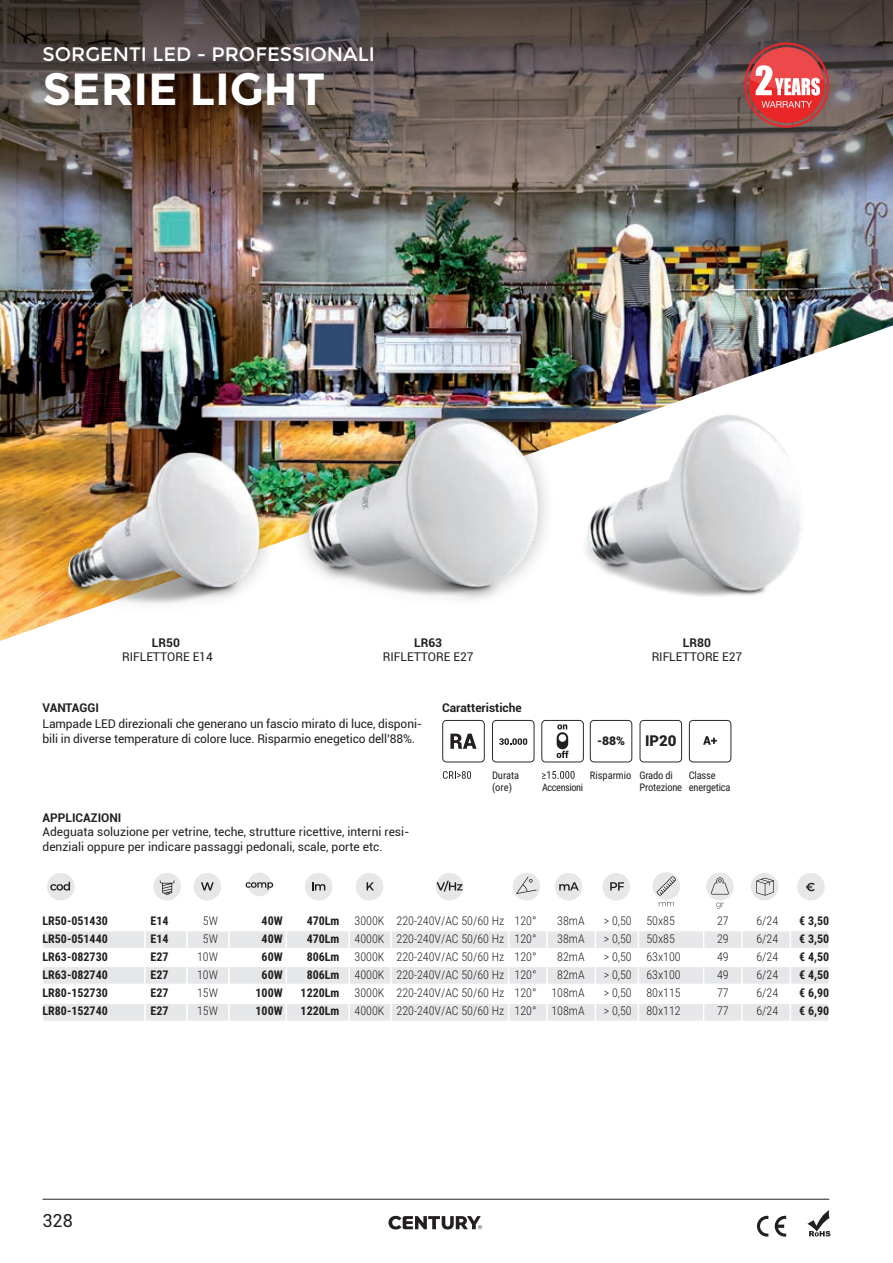
<style>
.page{position:relative;width:893px;height:1263px;background:#fff}
.page>*{position:absolute;margin:0;border:0;box-sizing:border-box;transform-origin:0 0}
.t1{font:700 45px "Montserrat";color:#fff}
.t2{font:19.5px "Montserrat";color:#fff}
.t3{font:18px "Roboto";color:#231f20}
.t4{font:900 15px "Roboto";color:#231f20}
.t5{font:300 12px "Roboto Condensed";color:#231f20}
.t6{font:12px/14.4px "Roboto";color:#231f20}
.t7{font:700 12px "Roboto Condensed";color:#231f20}
.t8{font:700 12px "Roboto";color:#231f20}
.t9{font:900 12px "Roboto";color:#231f20}
.t10{font:10.5px/12.6px "Roboto Condensed";letter-spacing:-.02em;color:#231f20}
.t11{font:10.5px/12.6px "Roboto Condensed";color:#231f20}
.t12{font:10.35px "Roboto Condensed";letter-spacing:-.04em;color:#231f20}
</style>
<div class="page">
<hr style="left:43px;top:1199px;width:786px;height:1px;background:#231f20">
<svg style="left:388px;top:1216px;width:94px;height:13px"></svg>
<svg style="left:757px;top:1216px;width:11px;height:20px"></svg>
<svg style="left:775px;top:1216px;width:11px;height:20px"></svg>
<svg style="left:807px;top:1210px;width:23px;height:26px"></svg>
<img style="left:0;top:249px;width:893px;height:392px">
<img style="left:0;top:0;width:893px;height:249px">
<div style="left:47px;top:873px;width:28px;height:27px;background:#e6e7e9;border-radius:50%"></div>
<svg style="left:50px;top:882px;width:20px;height:8px"></svg>
<div style="left:193px;top:873px;width:28px;height:27px;background:#e6e7e9;border-radius:50%"></div>
<svg style="left:201px;top:882px;width:13px;height:8px"></svg>
<div style="left:153px;top:873px;width:28px;height:27px;background:#e6e7e9;border-radius:50%"></div>
<svg style="left:160px;top:880px;width:14px;height:15px"></svg>
<div style="left:248px;top:872px;width:23px;height:24px;background:#e6e7e9;border-radius:50%"></div>
<svg style="left:246px;top:882px;width:27px;height:8px"></svg>
<div style="left:305px;top:873px;width:27px;height:27px;background:#e6e7e9;border-radius:50%"></div>
<svg style="left:312px;top:882px;width:13px;height:8px"></svg>
<div style="left:356px;top:873px;width:27px;height:27px;background:#e6e7e9;border-radius:50%"></div>
<svg style="left:367px;top:882px;width:7px;height:8px"></svg>
<div style="left:436px;top:873px;width:27px;height:27px;background:#e6e7e9;border-radius:50%"></div>
<svg style="left:436px;top:880px;width:26px;height:12px"></svg>
<div style="left:513px;top:873px;width:27px;height:27px;background:#e6e7e9;border-radius:50%"></div>
<svg style="left:516px;top:877px;width:21px;height:17px"></svg>
<div style="left:555px;top:873px;width:27px;height:27px;background:#e6e7e9;border-radius:50%"></div>
<svg style="left:559px;top:882px;width:20px;height:8px"></svg>
<div style="left:602px;top:873px;width:28px;height:27px;background:#e6e7e9;border-radius:50%"></div>
<svg style="left:610px;top:882px;width:14px;height:8px"></svg>
<svg style="left:659px;top:902px;width:15px;height:4px"></svg>
<div style="left:652px;top:872px;width:28px;height:28px;background:#e6e7e9;border-radius:50%"></div>
<svg style="left:656px;top:876px;width:20px;height:20px"></svg>
<div style="left:706px;top:873px;width:28px;height:27px;background:#e6e7e9;border-radius:50%"></div>
<svg style="left:716px;top:903px;width:7px;height:5px"></svg>
<svg style="left:711px;top:877px;width:18px;height:17px"></svg>
<div style="left:751px;top:873px;width:27px;height:27px;background:#e6e7e9;border-radius:50%"></div>
<svg style="left:756px;top:878px;width:18px;height:18px"></svg>
<div style="left:797px;top:873px;width:28px;height:27px;background:#e6e7e9;border-radius:50%"></div>
<svg style="left:806px;top:883px;width:9px;height:8px"></svg>
<div style="left:43px;top:931px;width:786px;height:18px;background:#e6e7e9;border:1px solid #fff"></div>
<div style="left:43px;top:966px;width:786px;height:18px;background:#e6e7e9;border:1px solid #fff"></div>
<div style="left:43px;top:1003px;width:786px;height:18px;background:#e6e7e9;border:1px solid #fff"></div>
<hr style="left:144px;top:915px;width:2px;height:261px;background:#fff">
<hr style="left:186px;top:915px;width:2px;height:261px;background:#fff">
<hr style="left:228px;top:915px;width:2px;height:261px;background:#fff">
<hr style="left:286px;top:915px;width:1px;height:261px;background:#fff">
<hr style="left:348px;top:915px;width:2px;height:261px;background:#fff">
<hr style="left:390px;top:915px;width:2px;height:261px;background:#fff">
<hr style="left:508px;top:915px;width:1px;height:261px;background:#fff">
<hr style="left:546px;top:915px;width:2px;height:261px;background:#fff">
<hr style="left:595px;top:915px;width:1px;height:261px;background:#fff">
<hr style="left:638px;top:915px;width:1px;height:261px;background:#fff">
<hr style="left:703px;top:915px;width:1px;height:261px;background:#fff">
<hr style="left:741px;top:915px;width:2px;height:261px;background:#fff">
<hr style="left:790px;top:915px;width:1px;height:261px;background:#fff">
<svg style="left:689px;top:720px;width:42px;height:42px"></svg>
<svg style="left:639px;top:720px;width:43px;height:42px"></svg>
<svg style="left:590px;top:720px;width:42px;height:42px"></svg>
<svg style="left:542px;top:771px;width:33px;height:8px"></svg>
<svg style="left:541px;top:720px;width:43px;height:42px"></svg>
<svg style="left:492px;top:720px;width:42px;height:42px"></svg>
<svg style="left:443px;top:771px;width:28px;height:8px"></svg>
<svg style="left:442px;top:720px;width:43px;height:42px"></svg>
<img style="left:293px;top:399px;width:534px;height:223px">
<div style="left:50px;top:434px;width:227px;height:185px;background:#231f20;opacity:.3"></div>
<img style="left:42px;top:439px;width:245px;height:188px">
<svg style="left:744px;top:43px;width:85px;height:85px;background:#c55a5a"></svg>
<h2 class="t2" style="left:43px;top:43px;width:334px">SORGENTI LED - PROFESSIONALI</h2>
<h1 class="t1" style="left:43px;top:62px;width:284px">SERIE LIGHT</h1>
<p class="t8" style="left:152px;top:636px;width:30px">LR50</p>
<p class="t6" style="left:122px;top:650px;width:92px">RIFLETTORE E14</p>
<p class="t8" style="left:414px;top:636px;width:30px">LR63</p>
<p class="t6" style="left:383px;top:650px;width:92px">RIFLETTORE E27</p>
<p class="t8" style="left:43px;top:701px;width:58px">VANTAGGI</p>
<p class="t8" style="left:442px;top:701px;width:81px">Caratteristiche</p>
<p class="t6" style="left:43px;top:717px;width:381px">Lampade LED direzionali che generano un fascio mirato di luce, disponi&shy;bili in diverse temperature di colore luce. Risparmio enegetico dell’88%.</p>
<p class="t8" style="left:43px;top:811px;width:80px">APPLICAZIONI</p>
<p class="t6" style="left:43px;top:825px;width:369px">Adeguata soluzione per vetrine, teche, strutture ricettive, interni resi&shy;denziali oppure per indicare passaggi pedonali, scale, porte etc.</p>
<p class="t11" style="left:492px;top:768px;width:29px">Durata (ore)</p>
<p class="t8" style="left:683px;top:636px;width:30px">LR80</p>
<p class="t6" style="left:652px;top:650px;width:92px">RIFLETTORE E27</p>
<p class="t12" style="left:542px;top:780px;width:43px">Accensioni</p>
<p class="t9" style="left:597px;top:732px;width:29px">-88%</p>
<p class="t11" style="left:590px;top:768px;width:43px">Risparmio</p>
<p class="t4" style="left:645px;top:730px;width:33px">IP20</p>
<p class="t10" style="left:639px;top:768px;width:44px">Grado di<br>Protezione</p>
<p class="t10" style="left:689px;top:768px;width:43px">Classe energetica</p>
<p class="t7" style="left:43px;top:913px;width:67px">LR50-051430</p>
<p class="t7" style="left:151px;top:913px;width:20px">E14</p>
<p class="t5" style="left:203px;top:913px;width:17px">5W</p>
<p class="t7" style="left:262px;top:913px;width:23px">40W</p>
<p class="t7" style="left:307px;top:913px;width:34px">470Lm</p>
<p class="t5" style="left:355px;top:913px;width:183px">3000K 220-240V/AC 50/60 Hz 120°</p>
<p class="t5" style="left:557px;top:913px;width:29px">38mA</p>
<p class="t5" style="left:604px;top:913px;width:73px">&gt; 0,50 50x85</p>
<p class="t5" style="left:717px;top:913px;width:13px">27</p>
<p class="t5" style="left:756px;top:913px;width:23px">6/24</p>
<p class="t7" style="left:799px;top:913px;width:31px">€ 3,50</p>
<p class="t7" style="left:43px;top:931px;width:67px">LR50-051440</p>
<p class="t7" style="left:151px;top:931px;width:20px">E14</p>
<p class="t5" style="left:203px;top:931px;width:17px">5W</p>
<p class="t7" style="left:262px;top:931px;width:23px">40W</p>
<p class="t7" style="left:307px;top:931px;width:34px">470Lm</p>
<p class="t5" style="left:355px;top:931px;width:183px">4000K 220-240V/AC 50/60 Hz 120°</p>
<p class="t5" style="left:557px;top:931px;width:29px">38mA</p>
<p class="t5" style="left:604px;top:931px;width:73px">&gt; 0,50 50x85</p>
<p class="t5" style="left:717px;top:931px;width:13px">29</p>
<p class="t5" style="left:756px;top:931px;width:23px">6/24</p>
<p class="t7" style="left:799px;top:931px;width:31px">€ 3,50</p>
<p class="t7" style="left:43px;top:950px;width:67px">LR63-082730</p>
<p class="t7" style="left:151px;top:950px;width:20px">E27</p>
<p class="t5" style="left:197px;top:950px;width:22px">10W</p>
<p class="t7" style="left:262px;top:950px;width:23px">60W</p>
<p class="t7" style="left:307px;top:950px;width:34px">806Lm</p>
<p class="t5" style="left:355px;top:950px;width:183px">3000K 220-240V/AC 50/60 Hz 120°</p>
<p class="t5" style="left:557px;top:950px;width:29px">82mA</p>
<p class="t5" style="left:604px;top:950px;width:78px">&gt; 0,50 63x100</p>
<p class="t5" style="left:717px;top:950px;width:13px">49</p>
<p class="t5" style="left:756px;top:950px;width:23px">6/24</p>
<p class="t7" style="left:799px;top:950px;width:31px">€ 4,50</p>
<p class="t7" style="left:43px;top:968px;width:67px">LR63-082740</p>
<p class="t7" style="left:151px;top:968px;width:20px">E27</p>
<p class="t5" style="left:197px;top:968px;width:22px">10W</p>
<p class="t7" style="left:262px;top:968px;width:23px">60W</p>
<p class="t7" style="left:307px;top:968px;width:34px">806Lm</p>
<p class="t5" style="left:355px;top:968px;width:183px">4000K 220-240V/AC 50/60 Hz 120°</p>
<p class="t5" style="left:557px;top:968px;width:29px">82mA</p>
<p class="t5" style="left:604px;top:968px;width:78px">&gt; 0,50 63x100</p>
<p class="t5" style="left:717px;top:968px;width:13px">49</p>
<p class="t5" style="left:756px;top:968px;width:23px">6/24</p>
<p class="t7" style="left:799px;top:968px;width:31px">€ 4,50</p>
<p class="t7" style="left:43px;top:986px;width:67px">LR80-152730</p>
<p class="t7" style="left:151px;top:986px;width:20px">E27</p>
<p class="t5" style="left:197px;top:986px;width:22px">15W</p>
<p class="t7" style="left:256px;top:986px;width:29px">100W</p>
<p class="t7" style="left:301px;top:986px;width:40px">1220Lm</p>
<p class="t5" style="left:355px;top:986px;width:232px">3000K 220-240V/AC 50/60 Hz 120° 108mA</p>
<p class="t5" style="left:604px;top:986px;width:78px">&gt; 0,50 80x115</p>
<p class="t5" style="left:717px;top:986px;width:13px">77</p>
<p class="t5" style="left:756px;top:986px;width:23px">6/24</p>
<p class="t7" style="left:799px;top:986px;width:31px">€ 6,90</p>
<p class="t7" style="left:43px;top:1004px;width:67px">LR80-152740</p>
<p class="t7" style="left:151px;top:1004px;width:20px">E27</p>
<p class="t5" style="left:197px;top:1004px;width:22px">15W</p>
<p class="t7" style="left:256px;top:1004px;width:29px">100W</p>
<p class="t7" style="left:301px;top:1004px;width:40px">1220Lm</p>
<p class="t5" style="left:355px;top:1004px;width:232px">4000K 220-240V/AC 50/60 Hz 120° 108mA</p>
<p class="t5" style="left:604px;top:1004px;width:78px">&gt; 0,50 80x112</p>
<p class="t5" style="left:717px;top:1004px;width:13px">77</p>
<p class="t5" style="left:756px;top:1004px;width:23px">6/24</p>
<p class="t7" style="left:799px;top:1004px;width:31px">€ 6,90</p>
<h3 class="t3" style="left:43px;top:1210px;width:32px">328</h3>
</div>
